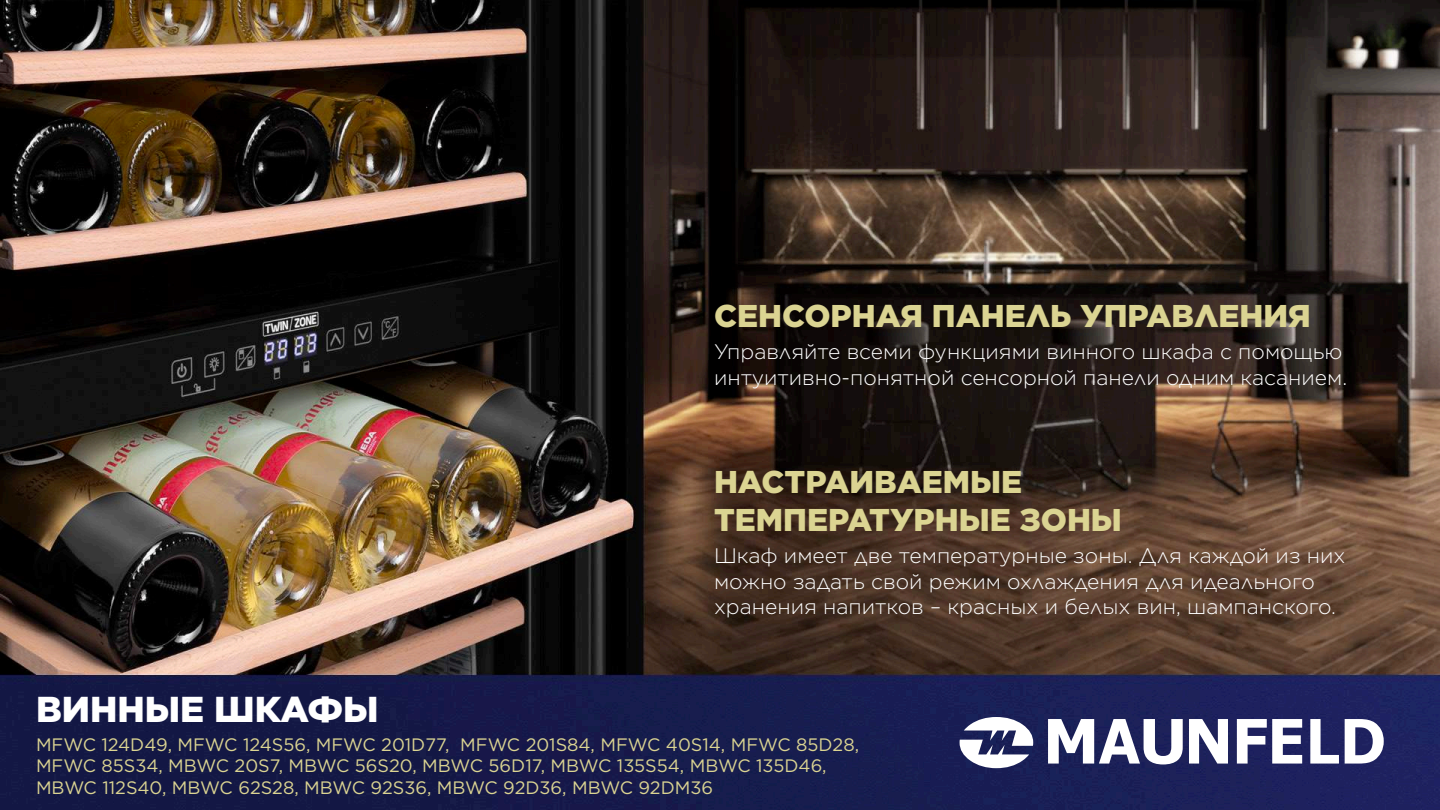
<style>
.page{position:relative;width:1440px;height:810px;background:#fff}
.page>*{position:absolute;margin:0;border:0;box-sizing:border-box;transform-origin:0 0}
.t1{font:900 36px "Gotham";color:#fff}
.t2{font:900 31.5px/37.8px "Gotham";color:#dbd492}
.t3{font:300 21px/25.2px "Gotham";color:#fff}
.t4{font:18px/21.6px "Gotham";color:#dbd492}
</style>
<div class="page">
<img style="left:0;top:0;width:1440px;height:810px">
<svg style="left:960px;top:717px;width:424px;height:51px"></svg>
<h2 class="t2" style="left:714px;top:296px;width:598px">СЕНСОРНАЯ ПАНЕЛЬ УПРАВЛЕНИЯ</h2>
<p class="t3" style="left:714px;top:339px;width:635px">Управляйте всеми функциями винного шкафа с помощью интуитивно-понятной сенсорной панели одним касанием.</p>
<h2 class="t2" style="left:714px;top:463px;width:409px">НАСТРАИВАЕМЫЕ<br>ТЕМПЕРАТУРНЫЕ ЗОНЫ</h2>
<p class="t3" style="left:714px;top:543px;width:633px">Шкаф имеет две температурные зоны. Для каждой из них можно задать свой режим охлаждения для идеального хранения напитков – красных и белых вин, шампанского.</p>
<h1 class="t1" style="left:36px;top:684px;width:344px">ВИННЫЕ ШКАФЫ</h1>
<p class="t4" style="left:36px;top:733px;width:825px">MFWC 124D49, MFWC 124S56, MFWC 201D77, MFWC 201S84, MFWC 40S14, MFWC 85D28,<br>MFWC 85S34, MBWC 20S7, MBWC 56S20, MBWC 56D17, MBWC 135S54, MBWC 135D46,<br>MBWC 112S40, MBWC 62S28, MBWC 92S36, MBWC 92D36, MBWC 92DM36</p>
</div>
